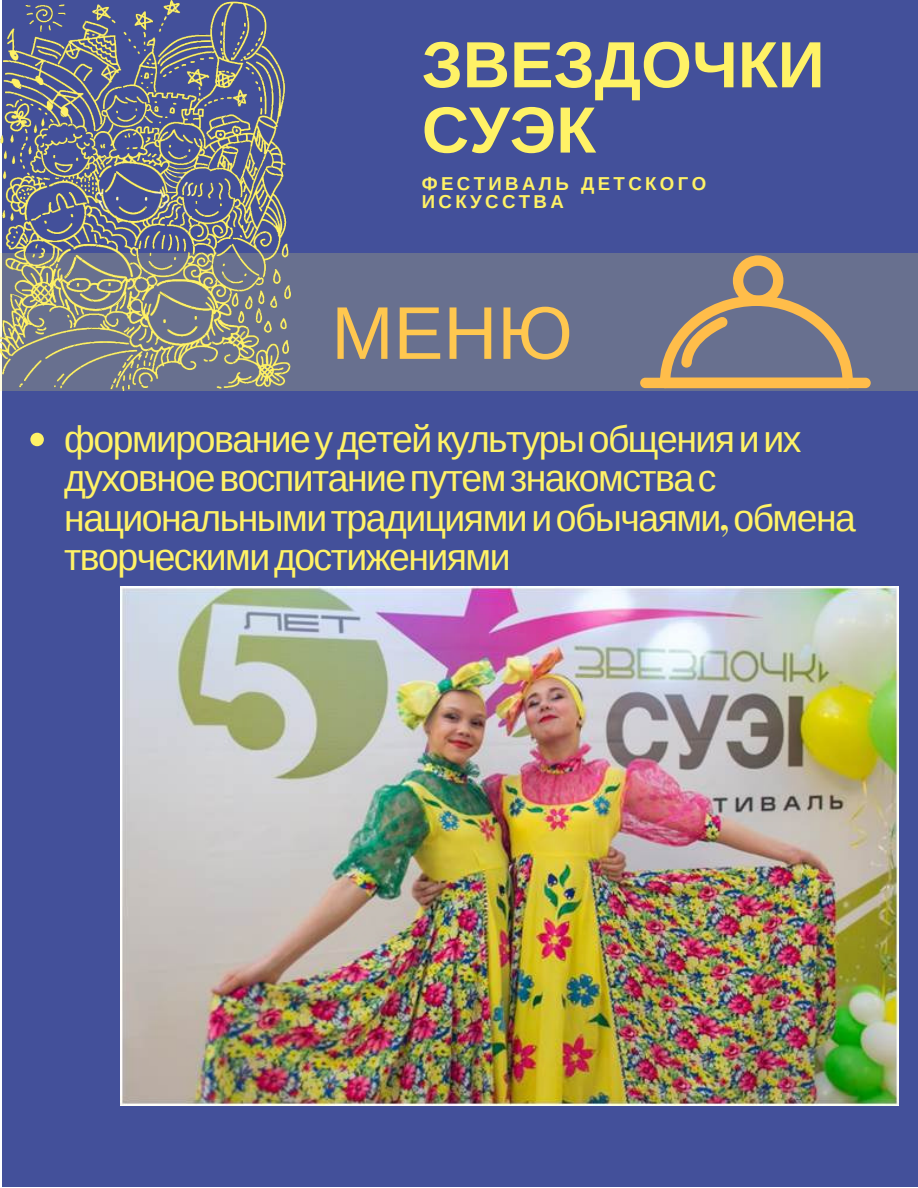
<style>
.page{position:relative;width:918px;height:1188px;background:#fff}
.page>*{position:absolute;margin:0;border:0;box-sizing:border-box;transform-origin:0 0}
.t1{font:74.7px "Liberation Sans";color:#ffbd4a}
.t2{font:700 65.4px/65.2px "Liberation Sans";color:#fff266}
.t3{font:37.35px/39.3px "Liberation Sans";letter-spacing:-.04em;color:#fff266}
.t4{font:700 18.75px/18px "Liberation Sans";letter-spacing:.18em;color:#fff266}
.s1{font-family:"Abril Fatface"}
</style>
<div class="page">
<div style="left:2px;top:0;width:916px;height:1187px;background:#43509a"></div>
<img style="left:0;top:0;width:289px;height:253px">
<svg style="left:0;top:253px;width:918px;height:137px;background:#757b8b"></svg>
<svg style="left:30px;top:433px;width:14px;height:13px"></svg>
<img style="left:120px;top:586px;width:779px;height:520px">
<div style="left:843px;top:378px;width:28px;height:10px;background:#ffbd4a;border-radius:5px"></div>
<div style="left:640px;top:378px;width:30px;height:10px;background:#ffbd4a;border-radius:5px"></div>
<svg style="left:660px;top:255px;width:193px;height:133px;background:#8e837d"></svg>
<h2 class="t2" style="left:422px;top:32px;width:404px">ЗВЕЗДОЧКИ<br>СУЭК</h2>
<p class="t4" style="left:422px;top:175px;width:286px">ФЕСТИВАЛЬ ДЕТСКОГО<br>ИСКУССТВА</p>
<h1 class="t1" style="left:331px;top:291px;width:243px">МЕНЮ</h1>
<p class="t3" style="left:64px;top:419px;width:793px">формированиеудетейкультурыобщенияиих духовноевоспитаниепутемзнакомствас национальнымитрадициямииобычаями<span class="s1">,</span>обмена творческимидостижениями</p>
</div>
